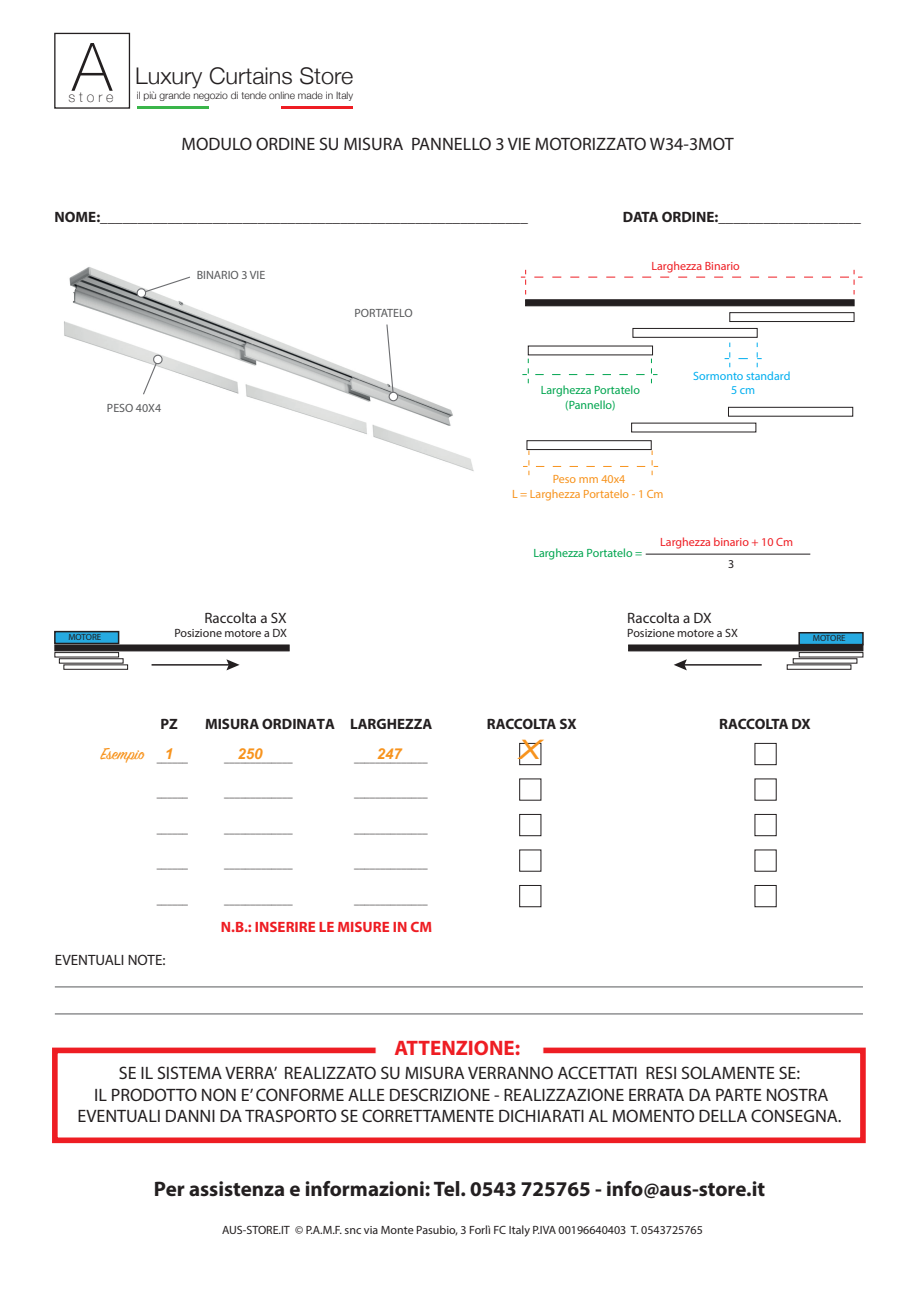
<style>
.page{position:relative;width:919px;height:1289px;background:#fff}
.page>*{position:absolute;margin:0;border:0;box-sizing:border-box;transform-origin:0 0}
.t1{font:100 66.9px "Helvetica Neue";color:#231f20}
.t2{font:italic 26.85px "Arial";color:#f7931d;scale:1.24 1}
.t3{font:300 22.95px "Helvetica Neue";color:#231f20}
.t4{font:700 21px "Myriad Pro";color:#231f20}
.t5{font:700 21px "Myriad Pro";color:#ee1d23}
.t6{font:18px/21.6px "Myriad Pro";color:#231f20;text-align:center}
.t7{font:18px "Sign Painter House Script";color:#f7931d}
.t8{font:700 15px "Myriad Pro";color:#231f20}
.t9{font:15px "Myriad Pro";color:#231f20}
.t10{font:700 15px "Myriad Pro";color:#ee1d23}
.t11{font:700 15px "Myriad Pro";letter-spacing:-.025em;color:#231f20}
.t12{font:700 15px "Myriad Pro";letter-spacing:-.03em;color:#231f20}
.t13{font:italic 700 15px "Arial";color:#f7931d}
.t14{font:100 14.25px "Helvetica Neue";color:#231f20}
.t15{font:12px "Myriad Pro";color:#231f20}
.t16{font:12px/14.4px "Myriad Pro";color:#00a54f;text-align:center}
.t17{font:12px "Myriad Pro";color:#ee1d23}
.t18{font:12px/14.4px "Myriad Pro";color:#f7931d;text-align:center}
.t19{font:12px "Myriad Pro";color:#58595b}
.t20{font:12px/14.4px "Myriad Pro";color:#00aeef;text-align:center}
.t21{font:700 10.5px "Myriad Pro";color:#231f20}
.t22{font:300 10.2px "Helvetica Neue";color:#231f20}
.t23{font:9px "Myriad Pro";color:#231f20}
.s1{font-family:"Arial";font-weight:700;font-style:italic;font-size:15px}
</style>
<div class="page">
<div style="left:54px;top:33px;width:76px;height:76px;background:#fff;border:1px solid #231f20"></div>
<hr style="left:137px;top:106px;width:72px;height:2px;background:#3ab54a">
<hr style="left:281px;top:106px;width:72px;height:2px;background:#ee1d23">
<img style="left:64px;top:267px;width:410px;height:204px">
<div style="left:525px;top:299px;width:329px;height:7px;background:#231f20;border:1px solid #231f20"></div>
<div style="left:729px;top:312px;width:125px;height:10px;border:1px solid #231f20"></div>
<div style="left:632px;top:328px;width:125px;height:10px;border:1px solid #231f20"></div>
<svg style="left:521px;top:270px;width:341px;height:24px"></svg>
<svg style="left:651px;top:358px;width:6px;height:25px"></svg>
<svg style="left:522px;top:358px;width:122px;height:25px"></svg>
<svg style="left:756px;top:342px;width:5px;height:25px"></svg>
<svg style="left:724px;top:342px;width:23px;height:25px"></svg>
<div style="left:728px;top:407px;width:125px;height:9px;border:1px solid #231f20"></div>
<div style="left:526px;top:440px;width:125px;height:10px;border:1px solid #231f20"></div>
<svg style="left:651px;top:450px;width:7px;height:25px"></svg>
<svg style="left:523px;top:450px;width:122px;height:25px"></svg>
<div style="left:54px;top:644px;width:235px;height:7px;background:#231f20;border:1px solid #231f20"></div>
<div style="left:55px;top:652px;width:64px;height:5px;border:1px solid #231f20"></div>
<div style="left:59px;top:658px;width:64px;height:5px;border:1px solid #231f20"></div>
<div style="left:628px;top:644px;width:235px;height:7px;background:#231f20;border:1px solid #231f20"></div>
<div style="left:799px;top:652px;width:64px;height:5px;border:1px solid #231f20"></div>
<div style="left:793px;top:658px;width:64px;height:5px;border:1px solid #231f20"></div>
<hr style="left:645px;top:553px;width:165px;height:1px;background:#231f20">
<svg style="left:136px;top:276px;width:55px;height:22px"></svg>
<svg style="left:385px;top:323px;width:13px;height:78px"></svg>
<svg style="left:142px;top:354px;width:21px;height:42px"></svg>
<div style="left:754px;top:743px;width:22px;height:22px;border:1px solid #231f20"></div>
<div style="left:519px;top:743px;width:22px;height:22px;border:1px solid #231f20"></div>
<div style="left:754px;top:814px;width:22px;height:22px;border:1px solid #231f20"></div>
<div style="left:519px;top:814px;width:22px;height:22px;border:1px solid #231f20"></div>
<div style="left:754px;top:885px;width:22px;height:22px;border:1px solid #231f20"></div>
<div style="left:519px;top:885px;width:22px;height:22px;border:1px solid #231f20"></div>
<hr style="left:55px;top:986px;width:807px;height:1px;background:#58595b">
<hr style="left:55px;top:1013px;width:807px;height:1px;background:#58595b">
<div style="left:52px;top:1047px;width:813px;height:96px;border:6px solid #ee1d23"></div>
<div style="left:376px;top:1036px;width:167px;height:23px;background:#fff"></div>
<hr style="left:151px;top:664px;width:79px;height:1px;background:#231f20">
<svg style="left:226px;top:659px;width:13px;height:11px"></svg>
<hr style="left:682px;top:664px;width:79px;height:1px;background:#231f20">
<svg style="left:674px;top:659px;width:12px;height:11px"></svg>
<div style="left:54px;top:631px;width:65px;height:13px;background:#26aae1;border:2px solid #231f20"></div>
<div style="left:798px;top:632px;width:65px;height:13px;background:#26aae1;border:2px solid #231f20"></div>
<h1 class="t1" style="left:72px;top:16px;width:41px">A</h1>
<p class="t3" style="left:135px;top:57px;width:219px">Luxury Curtains Store</p>
<p class="t14" style="left:68px;top:86px;width:47px">s t o r e</p>
<p class="t22" style="left:137px;top:87px;width:218px">il più grande negozio di tende online made in Italy</p>
<p class="t6" style="left:181px;top:133px;width:553px">MODULO ORDINE SU MISURA PANNELLO 3 VIE MOTORIZZATO W34-3MOT</p>
<p class="t8" style="left:54px;top:207px;width:475px">NOME:_________________________________________________________</p>
<p class="t8" style="left:622px;top:207px;width:239px">DATA ORDINE:___________________</p>
<p class="t19" style="left:197px;top:268px;width:70px">BINARIO 3 VIE</p>
<p class="t19" style="left:107px;top:400px;width:56px">PESO 40X4</p>
<p class="t19" style="left:354px;top:306px;width:60px">PORTATELO</p>
<p class="t17" style="left:651px;top:258px;width:90px">Larghezza Binario</p>
<p class="t16" style="left:540px;top:383px;width:101px">Larghezza Portatelo (Pannello)</p>
<p class="t20" style="left:693px;top:368px;width:99px">Sormonto standard<br>5 cm</p>
<p class="t18" style="left:512px;top:472px;width:153px">Peso mm 40x4<br>L = Larghezza Portatelo - 1 Cm</p>
<p class="t16" style="left:533px;top:546px;width:110px">Larghezza Portatelo =</p>
<p class="t17" style="left:660px;top:534px;width:134px">Larghezza binario + 10 Cm</p>
<p class="t15" style="left:728px;top:557px;width:8px">3</p>
<p class="t9" style="left:204px;top:608px;width:84px">Raccolta a SX</p>
<p class="t9" style="left:627px;top:608px;width:86px">Raccolta a DX</p>
<p class="t23" style="left:68px;top:631px;width:34px">MOTORE</p>
<p class="t15" style="left:174px;top:625px;width:114px">Posizione motore a DX</p>
<p class="t15" style="left:627px;top:625px;width:112px">Posizione motore a SX</p>
<p class="t23" style="left:812px;top:633px;width:34px">MOTORE</p>
<p class="t8" style="left:160px;top:714px;width:19px">PZ</p>
<p class="t8" style="left:205px;top:714px;width:229px">MISURA ORDINATA LARGHEZZA</p>
<p class="t11" style="left:487px;top:714px;width:91px">RACCOLTA SX</p>
<p class="t12" style="left:719px;top:714px;width:93px">RACCOLTA DX</p>
<p class="t7" style="left:101px;top:742px;width:74px">Esempio <span class="s1">1</span></p>
<p class="t21" style="left:157px;top:751px;width:33px">______</p>
<p class="t21" style="left:224px;top:751px;width:70px">_____________</p>
<p class="t21" style="left:354px;top:751px;width:75px">______________</p>
<p class="t13" style="left:237px;top:743px;width:27px">250</p>
<p class="t13" style="left:376px;top:743px;width:27px">247</p>
<h2 class="t2" style="left:518px;top:731px;width:19px">X</h2>
<p class="t21" style="left:157px;top:786px;width:33px">______</p>
<p class="t21" style="left:224px;top:786px;width:70px">_____________</p>
<p class="t21" style="left:354px;top:786px;width:75px">______________</p>
<p class="t21" style="left:157px;top:822px;width:33px">______</p>
<p class="t21" style="left:224px;top:822px;width:70px">_____________</p>
<p class="t21" style="left:354px;top:822px;width:75px">______________</p>
<p class="t21" style="left:157px;top:857px;width:33px">______</p>
<p class="t21" style="left:224px;top:857px;width:70px">_____________</p>
<p class="t21" style="left:354px;top:857px;width:75px">______________</p>
<p class="t21" style="left:157px;top:893px;width:33px">______</p>
<p class="t21" style="left:224px;top:893px;width:70px">_____________</p>
<p class="t21" style="left:354px;top:893px;width:75px">______________</p>
<p class="t9" style="left:55px;top:950px;width:112px">EVENTUALI NOTE:</p>
<p class="t10" style="left:221px;top:916px;width:212px">N.B.: INSERIRE LE MISURE IN CM</p>
<p class="t5" style="left:394px;top:1034px;width:127px">ATTENZIONE:</p>
<p class="t6" style="left:77px;top:1061px;width:765px">SE IL SISTEMA VERRA’ REALIZZATO SU MISURA VERRANNO ACCETTATI RESI SOLAMENTE SE:<br>IL PRODOTTO NON E’CONFORME ALLE DESCRIZIONE - REALIZZAZIONE ERRATA DA PARTE NOSTRA<br>EVENTUALI DANNI DA TRASPORTO SE CORRETTAMENTE DICHIARATI AL MOMENTO DELLA CONSEGNA.</p>
<p class="t4" style="left:154px;top:1174px;width:612px">Per assistenza e informazioni: Tel. 0543 725765 - info@aus-store.it</p>
<p class="t15" style="left:222px;top:1222px;width:482px">AUS-STORE.IT © P.A.M.F. snc via Monte Pasubio, 3 Forlì FC Italy P.IVA 00196640403 T. 0543725765</p>
</div>
